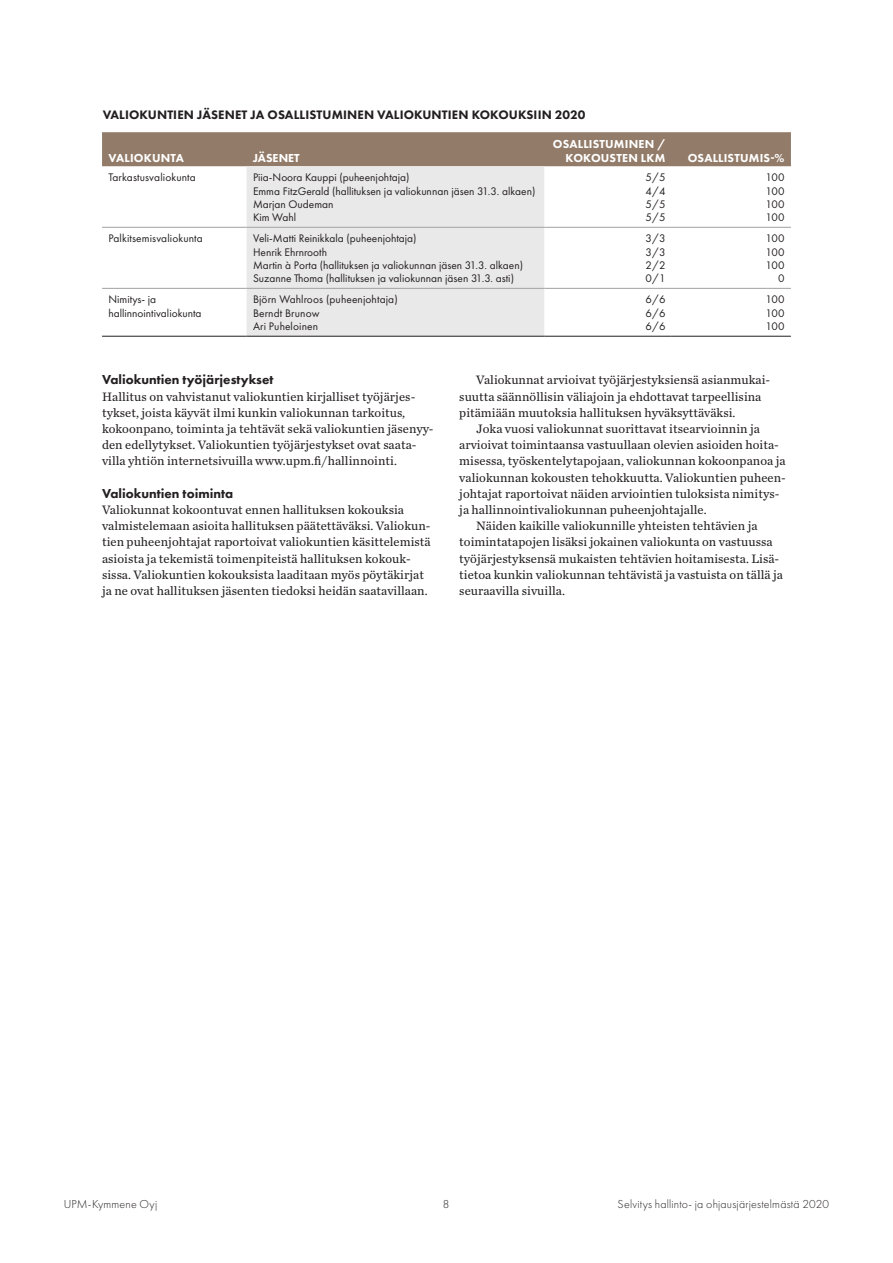
<style>
.page{position:relative;width:893px;height:1263px;background:#fff}
.page>*{position:absolute;margin:0;border:0;box-sizing:border-box;transform-origin:0 0}
.Väliotsikko_9_pt{font:800 13.5px "Futura PT";color:#231f20}
.Leipäteksti_8_5_pt{font:12.75px/16.2px "Chronicle Text G2";letter-spacing:.005em;color:#231f20}
.Table_header{font:800 12.75px "Futura PT";letter-spacing:.01em;color:#231f20}
.t1{font:300 12px "Futura PT";letter-spacing:.015em;color:#231f20}
.t2{font:800 12px/14px "Futura PT";letter-spacing:.015em;color:#fff;text-align:right}
.Table_body_left{font:11.4px/13.2px "Futura PT";color:#231f20}
.Table_body_right{font:11.4px "Futura PT";letter-spacing:-.02em;color:#231f20}
</style>
<div class="page">
<div style="left:102px;top:132px;width:689px;height:34px;background:#927b68"></div>
<div style="left:247px;top:166px;width:297px;height:170px;background:#eae9e9"></div>
<hr style="left:102px;top:227px;width:145px;height:1px;background:#a3a1a1">
<hr style="left:247px;top:227px;width:297px;height:1px;background:#a3a1a1">
<hr style="left:544px;top:227px;width:128px;height:1px;background:#a3a1a1">
<hr style="left:672px;top:227px;width:119px;height:1px;background:#a3a1a1">
<hr style="left:102px;top:288px;width:145px;height:1px;background:#a3a1a1">
<hr style="left:247px;top:288px;width:297px;height:1px;background:#a3a1a1">
<hr style="left:544px;top:288px;width:128px;height:1px;background:#a3a1a1">
<hr style="left:672px;top:288px;width:119px;height:1px;background:#a3a1a1">
<hr style="left:102px;top:336px;width:145px;height:1px;background:#231f20">
<hr style="left:247px;top:336px;width:297px;height:1px;background:#231f20">
<hr style="left:544px;top:336px;width:128px;height:1px;background:#231f20">
<hr style="left:672px;top:336px;width:119px;height:1px;background:#231f20">
<p class="Table_header" style="left:103px;top:106px;width:484px">VALIOKUNTIEN JÄSENET JA OSALLISTUMINEN VALIOKUNTIEN KOKOUKSIIN 2020</p>
<p class="t2" style="left:108px;top:151px;width:77px">VALIOKUNTA</p>
<p class="t2" style="left:253px;top:151px;width:48px">JÄSENET</p>
<p class="Table_body_left" style="left:108px;top:171px;width:89px">Tarkastusvaliokunta</p>
<p class="Table_body_left" style="left:253px;top:171px;width:158px">Piia-Noora Kauppi (puheenjohtaja)</p>
<p class="Table_body_left" style="left:253px;top:184px;width:284px">Emma FitzGerald (hallituksen ja valiokunnan jäsen 31.3. alkaen)</p>
<p class="Table_body_left" style="left:253px;top:197px;width:82px">Marjan Oudeman</p>
<p class="Table_body_left" style="left:253px;top:210px;width:45px">Kim Wahl</p>
<p class="Table_body_left" style="left:108px;top:232px;width:96px">Palkitsemisvaliokunta</p>
<p class="Table_body_left" style="left:253px;top:232px;width:165px">Veli-Matti Reinikkala (puheenjohtaja)</p>
<p class="Table_body_left" style="left:253px;top:245px;width:76px">Henrik Ehrnrooth</p>
<p class="Table_body_left" style="left:253px;top:258px;width:272px">Martin à Porta (hallituksen ja valiokunnan jäsen 31.3. alkaen)</p>
<p class="Table_body_left" style="left:253px;top:271px;width:262px">Suzanne Thoma (hallituksen ja valiokunnan jäsen 31.3. asti)</p>
<p class="Table_body_left" style="left:108px;top:293px;width:95px">Nimitys- ja hallinnointivaliokunta</p>
<p class="Table_body_left" style="left:253px;top:293px;width:146px">Björn Wahlroos (puheenjohtaja)</p>
<p class="Table_body_left" style="left:253px;top:306px;width:68px">Berndt Brunow</p>
<p class="Table_body_left" style="left:253px;top:319px;width:67px">Ari Puheloinen</p>
<p class="t2" style="left:553px;top:137px;width:114px">OSALLISTUMINEN /<br>KOKOUSTEN LKM</p>
<p class="Table_body_right" style="left:646px;top:171px;width:21px">5/5</p>
<p class="Table_body_right" style="left:646px;top:184px;width:21px">4/4</p>
<p class="Table_body_right" style="left:646px;top:197px;width:21px">5/5</p>
<p class="Table_body_right" style="left:646px;top:210px;width:21px">5/5</p>
<p class="Table_body_right" style="left:646px;top:232px;width:21px">3/3</p>
<p class="Table_body_right" style="left:646px;top:245px;width:21px">3/3</p>
<p class="Table_body_right" style="left:646px;top:258px;width:21px">2/2</p>
<p class="Table_body_right" style="left:646px;top:271px;width:21px">0/1</p>
<p class="Table_body_right" style="left:646px;top:293px;width:21px">6/6</p>
<p class="Table_body_right" style="left:646px;top:306px;width:21px">6/6</p>
<p class="Table_body_right" style="left:646px;top:319px;width:21px">6/6</p>
<p class="t2" style="left:688px;top:151px;width:98px">OSALLISTUMIS-%</p>
<p class="Table_body_right" style="left:766px;top:171px;width:20px">100</p>
<p class="Table_body_right" style="left:766px;top:184px;width:20px">100</p>
<p class="Table_body_right" style="left:766px;top:197px;width:20px">100</p>
<p class="Table_body_right" style="left:766px;top:210px;width:20px">100</p>
<p class="Table_body_right" style="left:766px;top:232px;width:20px">100</p>
<p class="Table_body_right" style="left:766px;top:245px;width:20px">100</p>
<p class="Table_body_right" style="left:766px;top:258px;width:20px">100</p>
<p class="Table_body_right" style="left:778px;top:271px;width:8px">0</p>
<p class="Table_body_right" style="left:766px;top:293px;width:20px">100</p>
<p class="Table_body_right" style="left:766px;top:306px;width:20px">100</p>
<p class="Table_body_right" style="left:766px;top:319px;width:20px">100</p>
<p class="Väliotsikko_9_pt" style="left:102px;top:371px;width:173px">Valiokuntien työjärjestykset</p>
<p class="Leipäteksti_8_5_pt" style="left:102px;top:387px;width:333px">Hallitus on vahvistanut valiokuntien kirjalliset työjärjes&shy;tykset, joista käyvät ilmi kunkin valiokunnan tarkoitus, kokoonpano, toiminta ja tehtävät sekä valiokuntien jäsenyy&shy;den edellytykset. Valiokuntien työjärjestykset ovat saata&shy;villa yhtiön internetsivuilla www.upm.fi/hallinnointi.</p>
<p class="Väliotsikko_9_pt" style="left:102px;top:485px;width:133px">Valiokuntien toiminta</p>
<p class="Leipäteksti_8_5_pt" style="left:102px;top:501px;width:330px">Valiokunnat kokoontuvat ennen hallituksen kokouksia valmistelemaan asioita hallituksen päätettäväksi. Valiokun&shy;tien puheenjohtajat raportoivat valiokuntien käsittelemistä asioista ja tekemistä toimenpiteistä hallituksen kokouk&shy;sissa. Valiokuntien kokouksista laaditaan myös pöytäkirjat ja ne ovat hallituksen jäsenten tiedoksi heidän saatavillaan.</p>
<p class="Leipäteksti_8_5_pt" style="left:459px;top:371px;width:312px;text-indent:17px">Valiokunnat arvioivat työjärjestyksiensä asianmukai&shy;suutta säännöllisin väliajoin ja ehdottavat tarpeellisina pitämiään muutoksia hallituksen hyväksyttäväksi.</p>
<p class="Leipäteksti_8_5_pt" style="left:459px;top:420px;width:328px;text-indent:17px">Joka vuosi valiokunnat suorittavat itsearvioinnin ja arvioivat toimintaansa vastuullaan olevien asioiden hoita&shy;misessa, työskentelytapojaan, valiokunnan kokoonpanoa ja valiokunnan kokousten tehokkuutta. Valiokuntien puheen&shy;johtajat raportoivat näiden arviointien tuloksista nimitys&shy;ja hallinnointivaliokunnan puheenjohtajalle.</p>
<p class="Leipäteksti_8_5_pt" style="left:459px;top:517px;width:325px;text-indent:17px">Näiden kaikille valiokunnille yhteisten tehtävien ja toimintatapojen lisäksi jokainen valiokunta on vastuussa työjärjestyksensä mukaisten tehtävien hoitamisesta. Lisä&shy;tietoa kunkin valiokunnan tehtävistä ja vastuista on tällä ja seuraavilla sivuilla.</p>
<p class="t1" style="left:64px;top:1197px;width:95px">UPM-Kymmene Oyj</p>
<p class="t1" style="left:443px;top:1197px;width:8px">8</p>
<p class="t1" style="left:618px;top:1197px;width:213px">Selvitys hallinto- ja ohjausjärjestelmästä 2020</p>
</div>
